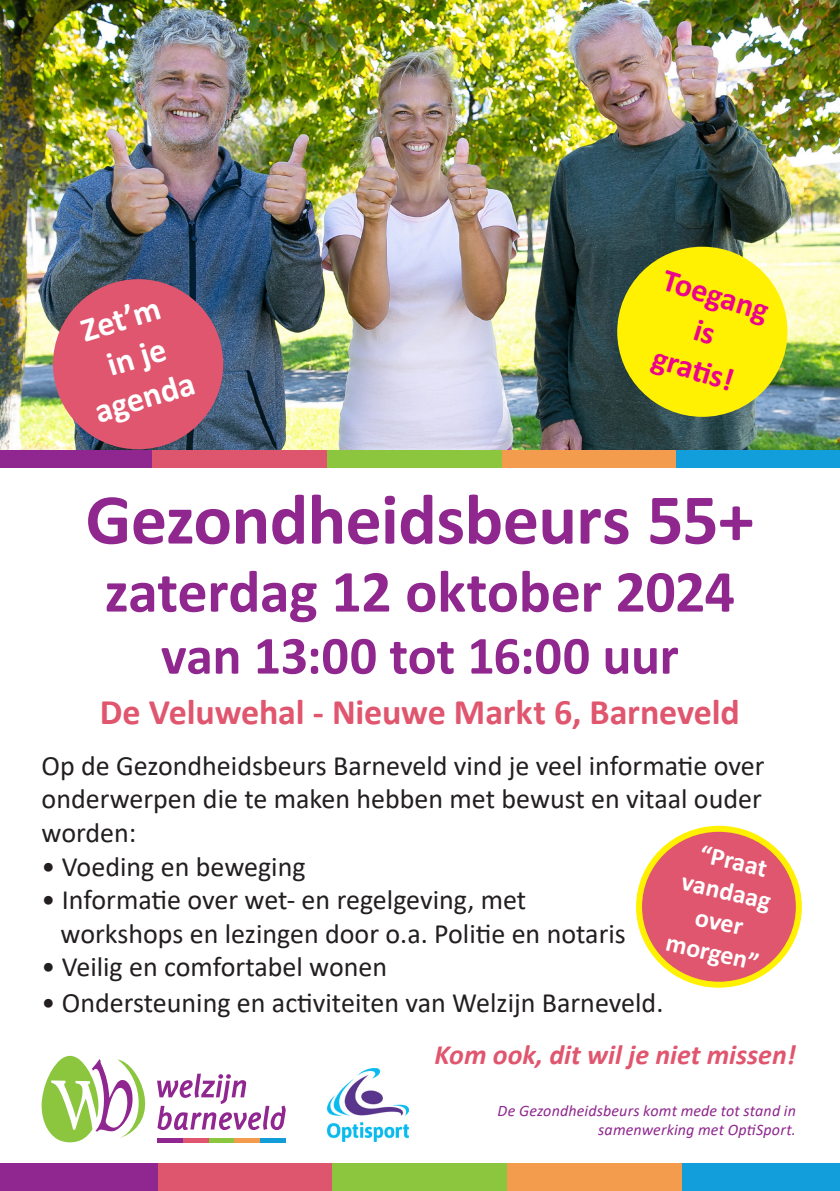
<style>
.page{position:relative;width:840px;height:1191px;background:#fff}
.page>*{position:absolute;margin:0;border:0;box-sizing:border-box;transform-origin:0 0}
.t1{font:700 72px "Calibri";letter-spacing:-.01em;color:#8f278e}
.t2{font:700 60px "Calibri";letter-spacing:-.01em;color:#8f278e}
.t3{font:700 54px "Calibri";letter-spacing:-.01em;color:#8f278e}
.t4{font:700 36px "Calibri";letter-spacing:-.005em;color:#e0566e}
.t5{font:700 34px/40.8px "Calibri";color:#fff;text-align:center}
.t6{font:700 32px/38.4px "Calibri";color:#ed028c;text-align:center}
.platte_tekst{font:28px/33.6px "Calibri";color:#231f20;text-align:justify}
.platte_tekst-2{font:italic 700 28px "Calibri";color:#e0566e}
.t7{font:700 26px/31.2px "Calibri";color:#fff;text-align:center}
.platte_tekst-3{font:italic 16px/19.2px "Calibri";letter-spacing:.01em;color:#8f278e;text-align:right}
</style>
<div class="page">
<img style="left:0;top:0;width:839px;height:450px">
<div style="left:0;top:450px;width:152px;height:17px;background:#90268f"></div>
<div style="left:152px;top:450px;width:175px;height:17px;background:#de556e"></div>
<div style="left:327px;top:450px;width:174px;height:17px;background:#8bc63e"></div>
<div style="left:501px;top:450px;width:175px;height:17px;background:#f49c4d"></div>
<div style="left:676px;top:450px;width:163px;height:17px;background:#119eda"></div>
<div style="left:0;top:1163px;width:158px;height:28px;background:#90268f"></div>
<div style="left:158px;top:1163px;width:174px;height:28px;background:#de556e"></div>
<div style="left:332px;top:1163px;width:175px;height:28px;background:#8bc63e"></div>
<div style="left:507px;top:1163px;width:174px;height:28px;background:#f49c4d"></div>
<div style="left:681px;top:1163px;width:158px;height:28px;background:#119eda"></div>
<img style="left:327px;top:1068px;width:82px;height:73px">
<div style="left:53px;top:279px;width:170px;height:170px;background:#e0566e;border-radius:50%"></div>
<div style="left:638px;top:828px;width:160px;height:156px;background:#e0566e;border-radius:50%"></div>
<div style="left:635px;top:825px;width:166px;height:162px;border:6px solid #fff101;border-radius:50%"></div>
<div style="left:617px;top:247px;width:170px;height:170px;background:#fff101;border-radius:50%"></div>
<svg style="left:42px;top:1055px;width:243px;height:87px"></svg>
<div style="left:157px;top:1137px;width:26px;height:5px;background:#90268f"></div>
<div style="left:183px;top:1137px;width:26px;height:5px;background:#df566e"></div>
<div style="left:209px;top:1137px;width:25px;height:5px;background:#8bc63e"></div>
<div style="left:234px;top:1137px;width:26px;height:5px;background:#f39c4d"></div>
<div style="left:260px;top:1137px;width:25px;height:5px;background:#129dd9"></div>
<p class="t5" style="left:65px;top:314px;width:104px;rotate:-17deg">Zet’m in je agenda</p>
<p class="t6" style="left:669px;top:260px;width:111px;rotate:17deg">Toegang</p>
<p class="t6" style="left:670px;top:301px;width:85px;rotate:17deg">is gratis!</p>
<p class="t1" style="left:85px;top:469px;width:669px">Gezondheidsbeurs 55+</p>
<p class="t2" style="left:105px;top:549px;width:631px">zaterdag 12 oktober 2024</p>
<p class="t3" style="left:161px;top:617px;width:519px">van 13:00 tot 16:00 uur</p>
<p class="t4" style="left:100px;top:686px;width:641px">De Veluwehal - Nieuwe Markt 6, Barneveld</p>
<p class="platte_tekst" style="left:42px;top:748px;width:724px">Op de Gezondheidsbeurs Barneveld vind je veel informatie over onderwerpen die te maken hebben met bewust en vitaal ouder worden:</p>
<p class="platte_tekst" style="left:42px;top:848px;width:265px">• Voeding en beweging</p>
<p class="platte_tekst" style="left:61px;top:882px;width:566px;text-indent:-19px">• Informatie over wet- en regelgeving, met workshops en lezingen door o.a. Politie en notaris</p>
<p class="platte_tekst" style="left:42px;top:949px;width:347px">• Veilig en comfortabel wonen</p>
<p class="platte_tekst" style="left:42px;top:985px;width:623px">• Ondersteuning en activiteiten van Welzijn Barneveld.</p>
<p class="platte_tekst-2" style="left:434px;top:1035px;width:363px">Kom ook, dit wil je niet missen!</p>
<p class="t7" style="left:703px;top:837px;width:70px;rotate:13deg">“Praat</p>
<p class="t7" style="left:685px;top:865px;width:92px;rotate:13deg">vandaag over</p>
<p class="t7" style="left:669px;top:926px;width:96px;rotate:13deg">morgen”</p>
<p class="platte_tekst-3" style="left:497px;top:1100px;width:300px">De Gezondheidsbeurs komt mede tot stand in samenwerking met OptiSport.</p>
</div>
